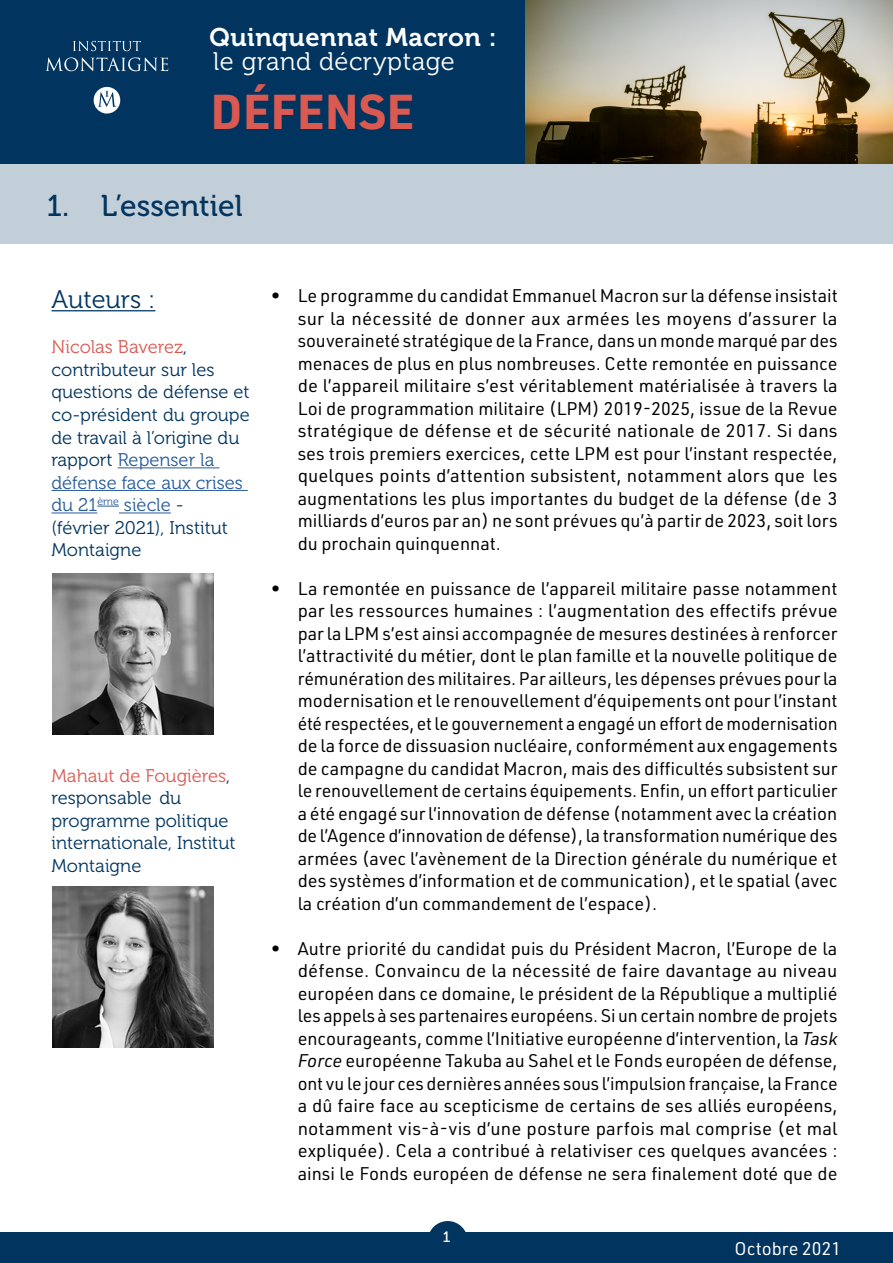
<style>
.page{position:relative;width:893px;height:1263px;background:#fff}
.page>*{position:absolute;margin:0;border:0;box-sizing:border-box;transform-origin:0 0}
.t1{font:700 48px "URWDIN";color:#da5a52}
.t2{font:30px "Museo 500";color:#013560}
.t3{font:25.5px "Museo 700";letter-spacing:.02em;color:#fff}
.t4{font:25.5px "Museo 300";letter-spacing:.02em;color:#fff}
.t5{font:25.35px "Museo 300";color:#013560}
.t6{font:18.3px/22.5px "Museo 300";color:#013560}
.t7{font:18px/22.5px "URWDIN";color:#000;text-align:justify}
.t8{font:18px "URWDIN";color:#fff}
.t9{font:15px "Museo 500";color:#fff}
.s1{color:#da5a52}
.s2{color:#275b9b}
.s3{font-style:italic}
</style>
<div class="page">
<div style="left:0;top:1232px;width:893px;height:31px;background:#013560"></div>
<div style="left:428px;top:1221px;width:40px;height:40px;background:#013560;border-radius:50%"></div>
<div style="left:0;top:0;width:893px;height:164px;background:#013560"></div>
<div style="left:0;top:163px;width:893px;height:81px;background:#c2ced8"></div>
<img style="left:525px;top:0;width:368px;height:164px">
<svg style="left:46px;top:41px;width:122px;height:31px"></svg>
<svg style="left:93px;top:86px;width:28px;height:28px"></svg>
<hr style="left:52px;top:310px;width:103px;height:1px;background:#013560">
<hr style="left:118px;top:467px;width:101px;height:1px;background:#275b9b">
<hr style="left:52px;top:490px;width:196px;height:1px;background:#275b9b">
<hr style="left:52px;top:512px;width:45px;height:1px;background:#275b9b">
<svg style="left:97px;top:506px;width:22px;height:1px"></svg>
<hr style="left:119px;top:512px;width:52px;height:1px;background:#275b9b">
<img style="left:52px;top:574px;width:161px;height:161px">
<img style="left:52px;top:886px;width:161px;height:161px">
<h3 class="t3" style="left:209px;top:23px;width:289px">Quinquennat Macron :</h3>
<h3 class="t4" style="left:213px;top:48px;width:243px">le grand décryptage</h3>
<h1 class="t1" style="left:211px;top:79px;width:205px">DÉFENSE</h1>
<h2 class="t2" style="left:47px;top:189px;width:197px">1. L’essentiel</h2>
<h3 class="t5" style="left:52px;top:286px;width:105px">Auteurs :</h3>
<p class="t6" style="left:52px;top:336px;width:200px"><span class="s1">Nicolas Baverez</span>, contributeur sur les questions de défense et co-président du groupe de travail à l’origine du rapport <span class="s2">Repenser la défense face aux crises du 21</span><sup>ème</sup> <span class="s2">siècle</span> -<br>(février 2021), Institut<br>Montaigne</p>
<p class="t6" style="left:52px;top:764px;width:186px"><span class="s1">Mahaut de Fougières</span>, responsable du programme politique internationale, Institut<br>Montaigne</p>
<p class="t7" style="left:298px;top:284px;width:542px;text-indent:-27px">• Le programme du candidat Emmanuel Macron sur la défense insistait sur la nécessité de donner aux armées les moyens d’assurer la souveraineté stratégique de la France, dans un monde marqué par des menaces de plus en plus nombreuses. Cette remontée en puissance de l’appareil militaire s’est véritablement matérialisée à travers la Loi de programmation militaire (LPM) 2019-2025, issue de la Revue stratégique de défense et de sécurité nationale de 2017. Si dans ses trois premiers exercices, cette LPM est pour l’instant respectée, quelques points d’attention subsistent, notamment alors que les augmentations les plus importantes du budget de la défense (de 3 milliards d’euros par an) ne sont prévues qu’à partir de 2023, soit lors du prochain quinquennat.</p>
<p class="t7" style="left:298px;top:576px;width:542px;text-indent:-27px">• La remontée en puissance de l’appareil militaire passe notamment par les ressources humaines : l’augmentation des effectifs prévue par la LPM s’est ainsi accompagnée de mesures destinées à renforcer l’attractivité du métier, dont le plan famille et la nouvelle politique de rémunération des militaires. Par ailleurs, les dépenses prévues pour la modernisation et le renouvellement d’équipements ont pour l’instant été respectées, et le gouvernement a engagé un effort de modernisation de la force de dissuasion nucléaire, conformément aux engagements de campagne du candidat Macron, mais des difficultés subsistent sur le renouvellement de certains équipements. Enfin, un effort particulier a été engagé sur l’innovation de défense (notamment avec la création de l’Agence d’innovation de défense), la transformation numérique des armées (avec l’avènement de la Direction générale du numérique et des systèmes d’information et de communication), et le spatial (avec la création d’un commandement de l’espace).</p>
<p class="t7" style="left:298px;top:936px;width:541px;text-indent:-27px">• Autre priorité du candidat puis du Président Macron, l’Europe de la défense. Convaincu de la nécessité de faire davantage au niveau européen dans ce domaine, le président de la République a multiplié les appels à ses partenaires européens. Si un certain nombre de projets encourageants, comme l’Initiative européenne d’intervention, la <span class="s3">Task Force</span> européenne Takuba au Sahel et le Fonds européen de défense, ont vu le jour ces dernières années sous l’impulsion française, la France a dû faire face au scepticisme de certains de ses alliés européens, notamment vis-à-vis d’une posture parfois mal comprise (et mal expliquée). Cela a contribué à relativiser ces quelques avancées : ainsi le Fonds européen de défense ne sera finalement doté que de</p>
<p class="t9" style="left:443px;top:1228px;width:9px">1</p>
<p class="t8" style="left:735px;top:1236px;width:108px">Octobre 2021</p>
</div>
